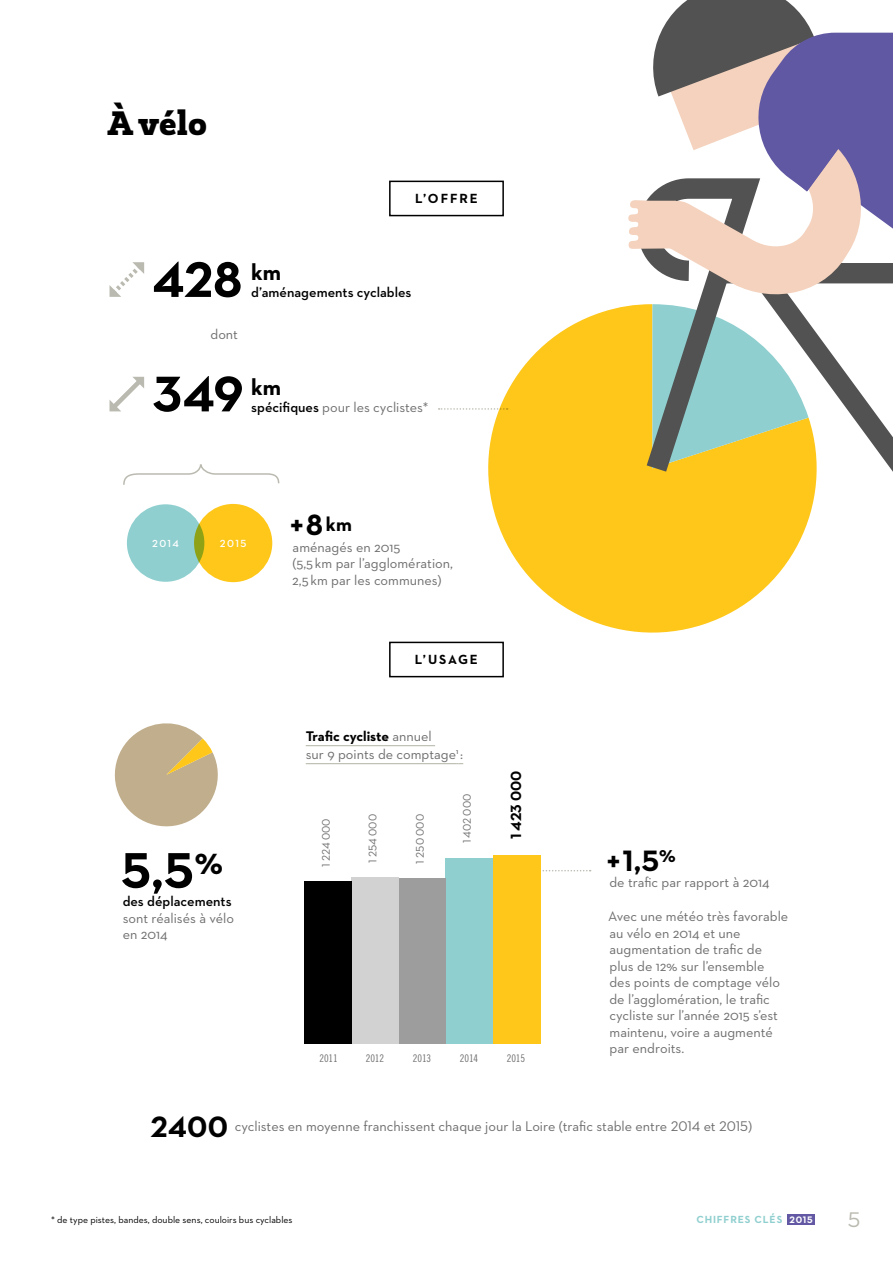
<style>
.page{position:relative;width:893px;height:1263px;background:#fff}
.page>*{position:absolute;margin:0;border:0;box-sizing:border-box;transform-origin:0 0}
.t1{font:700 51px "Neutraface 2 Text";letter-spacing:-.01em;color:#000}
.t2{font:900 34.35px "Roble";color:#000}
.t3{font:700 30px "Neutraface 2 Text";color:#000}
.t4{font:700 23.25px "Neutraface 2 Text";color:#000}
.t5{font:21.3px "Roble";color:#bbbab0}
.t6{font:700 15px "Neutraface 2 Text";letter-spacing:-.005em;color:#000}
.t7{font:14.25px/16.5px "Neutraface 2 Text";color:#6e6e6e}
.t8{font:600 14.25px "Neutraface 2 Text";color:#000}
.t9{font:700 13.5px "Neutraface 2 Text";letter-spacing:.14em;color:#000}
.t10{font:11.25px "Neutraface 2 Text";letter-spacing:.005em;color:#6e6e6e}
.t11{font:10.5px "Trade Gothic Cond Eighteen";letter-spacing:-.015em;color:#6e6e6e}
.t12{font:700 10.5px "Neutraface 2 Text";letter-spacing:.08em;color:#90cfcf}
.t13{font:600 10.5px "Neutraface 2 Text";color:#fff}
.t14{font:600 10.35px "Neutraface 2 Text";color:#fff}
.t15{font:9.75px "Neutraface 2 Text";color:#000}
.s1{font-weight:600;color:#000}
.s2{font-size:20.1px}
.s3{font-weight:700;color:#000}
.s4{font-weight:700;font-size:30px;color:#000}
.s5{color:#6258a3}
</style>
<div class="page">
<svg style="left:468px;top:322px;width:341px;height:320px;fill:#fec719"></svg>
<div style="left:578px;top:309px;width:50px;height:209px;background:#fec719"></div>
<svg style="left:612px;top:306px;width:16px;height:32px"></svg>
<svg style="left:628px;top:0;width:265px;height:518px"></svg>
<div style="left:787px;top:1214px;width:28px;height:11px;background:#6258a3"></div>
<svg style="left:123px;top:464px;width:157px;height:21px"></svg>
<div style="left:389px;top:181px;width:115px;height:35px;border:2px solid #000"></div>
<div style="left:389px;top:642px;width:115px;height:35px;border:2px solid #000"></div>
<svg style="left:114px;top:723px;width:104px;height:104px"></svg>
<svg style="left:439px;top:408px;width:69px;height:2px"></svg>
<svg style="left:540px;top:870px;width:51px;height:1px"></svg>
<div style="left:493px;top:855px;width:47px;height:189px;background:#fec719"></div>
<div style="left:446px;top:858px;width:47px;height:186px;background:#90cfcf"></div>
<div style="left:398px;top:878px;width:48px;height:166px;background:#9d9d9d"></div>
<div style="left:351px;top:878px;width:47px;height:166px;background:#d2d2d3"></div>
<div style="left:304px;top:882px;width:47px;height:162px;background:#000"></div>
<hr style="left:306px;top:745px;width:129px;height:1px;background:#bbbab0">
<hr style="left:306px;top:763px;width:150px;height:1px;background:#bbbab0">
<div style="left:194px;top:504px;width:78px;height:78px;background:#fec719;border-radius:50%"></div>
<div style="left:127px;top:504px;width:77px;height:78px;background:#90cfcf;border-radius:50%"></div>
<svg style="left:109px;top:376px;width:36px;height:36px"></svg>
<svg style="left:109px;top:262px;width:36px;height:35px"></svg>
<p class="t2" style="left:107px;top:101px;width:101px">À vélo</p>
<p class="t9" style="left:415px;top:190px;width:64px">L’OFFRE</p>
<p class="t1" style="left:152px;top:247px;width:92px">428</p>
<p class="t4" style="left:251px;top:257px;width:31px">km</p>
<p class="t8" style="left:251px;top:283px;width:162px">d’aménagements cyclables</p>
<p class="t7" style="left:210px;top:326px;width:29px">dont</p>
<p class="t1" style="left:153px;top:361px;width:92px">349</p>
<p class="t4" style="left:251px;top:372px;width:31px">km</p>
<p class="t7" style="left:251px;top:398px;width:178px"><span class="s1">spécifiques</span> pour les cyclistes*</p>
<p class="t14" style="left:152px;top:537px;width:28px">2014</p>
<p class="t13" style="left:220px;top:537px;width:28px">2015</p>
<p class="t1" style="left:121px;top:838px;width:103px">5,5<sup>%</sup></p>
<p class="t7" style="left:123px;top:893px;width:113px"><span class="s1">des déplacements </span>sont réalisés à vélo en 2014</p>
<p class="t3" style="left:290px;top:506px;width:63px">+8<span class="s2">km</span></p>
<p class="t7" style="left:292px;top:539px;width:162px">aménagés en 2015<br>(5,5 km par l’agglomération,<br>2,5 km par les communes)</p>
<p class="t9" style="left:415px;top:651px;width:65px">L’USAGE</p>
<p class="t7" style="left:306px;top:727px;width:159px;line-height:18px"><span class="s3">Trafic cycliste</span> annuel<br>sur 9 points de comptage<sup>1</sup> :</p>
<p class="t10" style="left:319px;top:867px;width:50px;rotate:-90deg">1 224 000</p>
<p class="t10" style="left:366px;top:863px;width:50px;rotate:-90deg">1 254 000</p>
<p class="t10" style="left:413px;top:863px;width:51px;rotate:-90deg">1 250 000</p>
<p class="t10" style="left:460px;top:843px;width:51px;rotate:-90deg">1 402 000</p>
<p class="t6" style="left:506px;top:839px;width:70px;rotate:-90deg">1 423 000</p>
<p class="t11" style="left:319px;top:1052px;width:20px">2011</p>
<p class="t11" style="left:366px;top:1052px;width:20px">2012</p>
<p class="t11" style="left:413px;top:1052px;width:20px">2013</p>
<p class="t11" style="left:460px;top:1052px;width:20px">2014</p>
<p class="t11" style="left:507px;top:1052px;width:20px">2015</p>
<p class="t3" style="left:607px;top:841px;width:70px">+1,5<sup>%</sup></p>
<p class="t7" style="left:609px;top:874px;width:162px">de trafic par rapport à 2014</p>
<p class="t7" style="left:608px;top:908px;width:182px">Avec une météo très favorable au vélo en 2014 et une augmentation de trafic de plus de 12% sur l’ensemble<br>des points de comptage vélo de l’agglomération, le trafic cycliste sur l’année 2015 s’est maintenu, voire a augmenté par endroits.</p>
<p class="t7" style="left:151px;top:1118px;width:603px"><span class="s4">2400</span> cyclistes en moyenne franchissent chaque jour la Loire (trafic stable entre 2014 et 2015)</p>
<p class="t15" style="left:51px;top:1214px;width:243px">* de type pistes, bandes, double sens, couloirs bus cyclables</p>
<p class="t12" style="left:696px;top:1213px;width:120px">CHIFFRES CLÉS <span class="s5">2015</span></p>
<h3 class="t5" style="left:848px;top:1206px;width:14px">5</h3>
</div>
